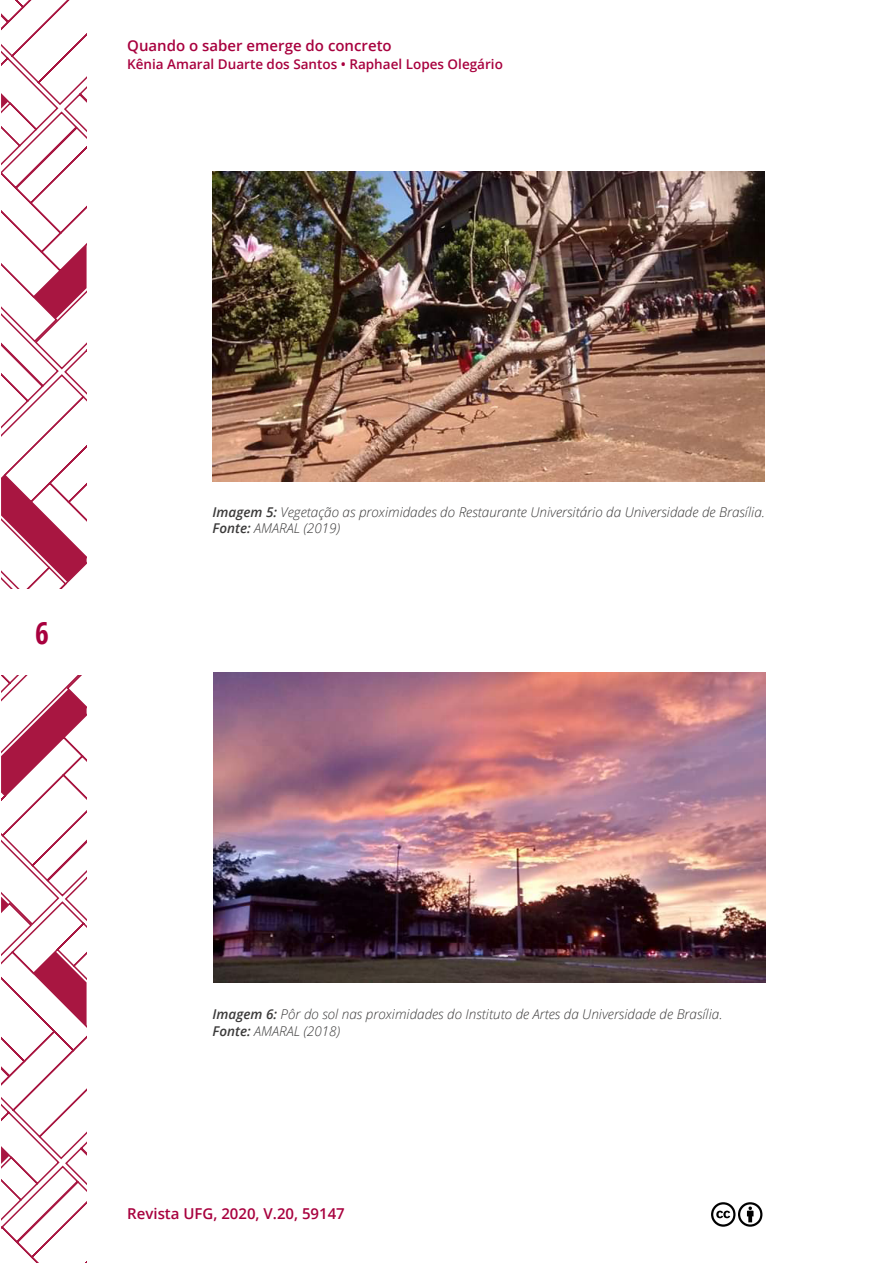
<style>
.page{position:relative;width:893px;height:1263px;background:#fff}
.page>*{position:absolute;margin:0;border:0;box-sizing:border-box;transform-origin:0 0}
.t1{font:700 30px "Open Sans Condensed";color:#a8003e}
.t2{font:600 15px "Open Sans";color:#a8003e}
.t3{font:italic 300 13.5px/16.2px "Open Sans";color:#3c3b3b}
.t4{font:600 13.5px "Open Sans";color:#a8003e}
.s1{font-weight:600}
</style>
<div class="page">
<svg style="left:1px;top:1px;width:86px;height:1262px"></svg>
<div style="left:0;top:590px;width:91px;height:85px;background:#fff"></div>
<svg style="left:711px;top:1202px;width:52px;height:25px"></svg>
<img style="left:213px;top:171px;width:552px;height:311px">
<img style="left:214px;top:673px;width:551px;height:309px">
<p class="t2" style="left:127px;top:35px;width:266px">Quando o saber emerge do concreto</p>
<p class="t4" style="left:127px;top:55px;width:377px">Kênia Amaral Duarte dos Santos • Raphael Lopes Olegário</p>
<h1 class="t1" style="left:35px;top:612px;width:15px">6</h1>
<p class="t3" style="left:213px;top:504px;width:554px"><span class="s1">Imagem 5:</span> Vegetação as proximidades do Restaurante Universitário da Universidade de Brasília.<br><span class="s1">Fonte:</span> AMARAL (2019)</p>
<p class="t3" style="left:213px;top:1006px;width:511px"><span class="s1">Imagem 6:</span> Pôr do sol nas proximidades do Instituto de Artes da Universidade de Brasília.<br><span class="s1">Fonte:</span> AMARAL (2018)</p>
<p class="t2" style="left:127px;top:1203px;width:219px">Revista UFG, 2020, V.20, 59147</p>
</div>
